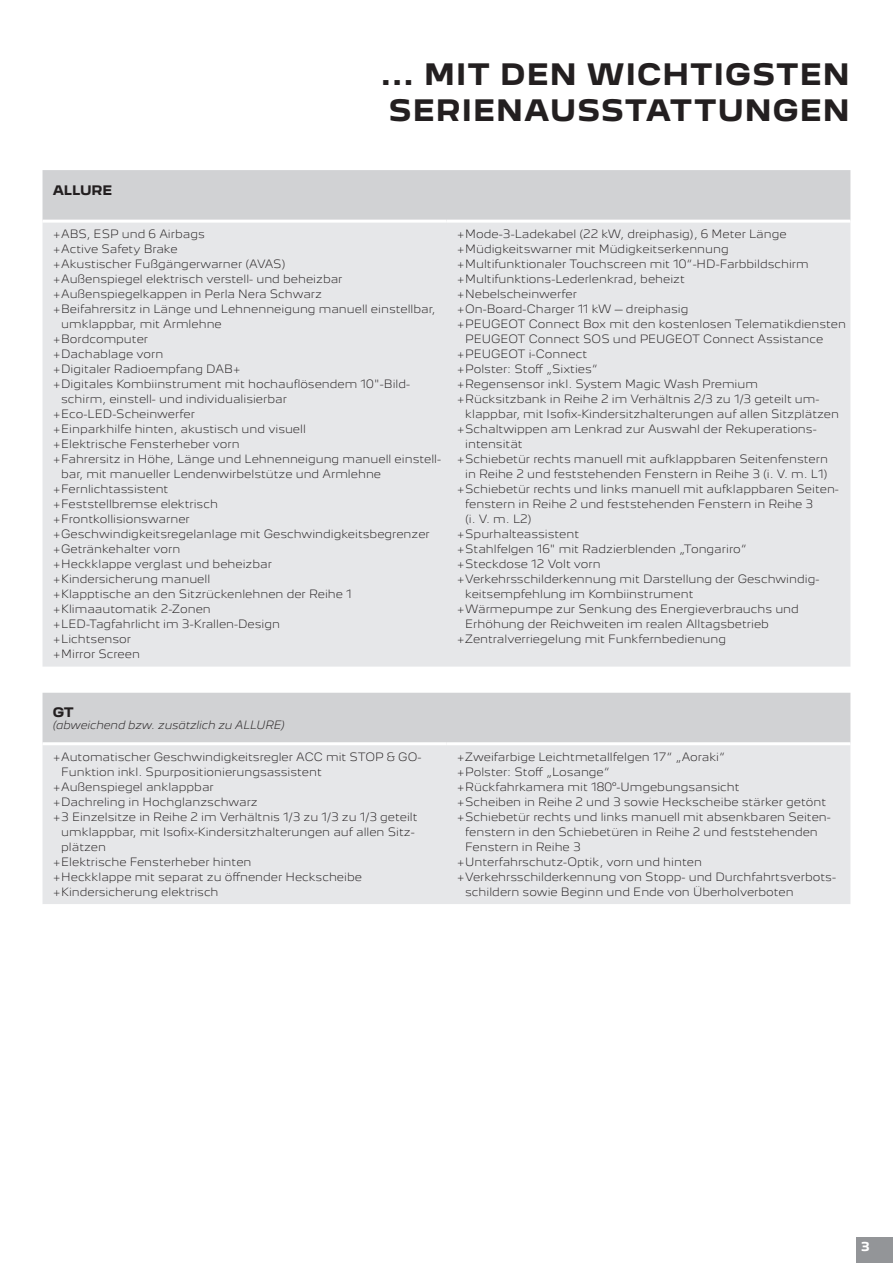
<style>
.page{position:relative;width:893px;height:1263px;background:#fff}
.page>*{position:absolute;margin:0;border:0;box-sizing:border-box;transform-origin:0 0}
.t1{font:700 27px/36px "Peugeot New";letter-spacing:.04em;color:#231f20}
._09_Preisübersich_PKW_Tabelle_1_Paketaus_{font:700 12px "Peugeot New";letter-spacing:-.01em;color:#231f20}
.t2{font:700 11.25px "Peugeot New";color:#fff}
._09_Preisübersich_PKW_Tabelle_1_Paketaus_-2{font:300 10.5px/15px "Peugeot New";color:#231f20}
._09_Preisübersich_PKW_Tabelle_1_Paketaus_-3{font:italic 300 10.5px "Peugeot New";letter-spacing:-.01em;color:#231f20}
</style>
<div class="page">
<div style="left:857px;top:1237px;width:36px;height:26px;background:#939598"></div>
<div style="left:43px;top:693px;width:807px;height:49px;background:#d1d2d4"></div>
<div style="left:43px;top:745px;width:807px;height:159px;background:#e6e7e9"></div>
<div style="left:43px;top:170px;width:807px;height:50px;background:#d1d2d4"></div>
<div style="left:43px;top:223px;width:807px;height:444px;background:#e6e7e9"></div>
<p class="t1" style="left:381px;top:56px;width:470px">... MIT DEN WICHTIGSTEN<br>SERIENAUSSTATTUNGEN</p>
<p class="_09_Preisübersich_PKW_Tabelle_1_Paketaus_" style="left:53px;top:182px;width:61px">ALLURE</p>
<p class="_09_Preisübersich_PKW_Tabelle_1_Paketaus_-2" style="left:53px;top:226px;width:154px">+ABS, ESP und 6 Airbags</p>
<p class="_09_Preisübersich_PKW_Tabelle_1_Paketaus_-2" style="left:53px;top:241px;width:126px">+Active Safety Brake</p>
<p class="_09_Preisübersich_PKW_Tabelle_1_Paketaus_-2" style="left:53px;top:256px;width:234px">+Akustischer Fußgängerwarner (AVAS)</p>
<p class="_09_Preisübersich_PKW_Tabelle_1_Paketaus_-2" style="left:53px;top:271px;width:291px">+Außenspiegel elektrisch verstell- und beheizbar</p>
<p class="_09_Preisübersich_PKW_Tabelle_1_Paketaus_-2" style="left:53px;top:286px;width:271px">+Außenspiegelkappen in Perla Nera Schwarz</p>
<p class="_09_Preisübersich_PKW_Tabelle_1_Paketaus_-2" style="left:61px;top:301px;width:376px;text-indent:-9px">+Beifahrersitz in Länge und Lehnenneigung manuell einstellbar, umklappbar, mit Armlehne</p>
<p class="_09_Preisübersich_PKW_Tabelle_1_Paketaus_-2" style="left:53px;top:331px;width:97px">+Bordcomputer</p>
<p class="_09_Preisübersich_PKW_Tabelle_1_Paketaus_-2" style="left:53px;top:346px;width:112px">+Dachablage vorn</p>
<p class="_09_Preisübersich_PKW_Tabelle_1_Paketaus_-2" style="left:53px;top:361px;width:190px">+Digitaler Radioempfang DAB+</p>
<p class="_09_Preisübersich_PKW_Tabelle_1_Paketaus_-2" style="left:61px;top:376px;width:350px;text-indent:-9px">+Digitales Kombiinstrument mit hochauflösendem 10"-Bild&shy;schirm, einstell- und individualisierbar</p>
<p class="_09_Preisübersich_PKW_Tabelle_1_Paketaus_-2" style="left:53px;top:406px;width:144px">+Eco-LED-Scheinwerfer</p>
<p class="_09_Preisübersich_PKW_Tabelle_1_Paketaus_-2" style="left:53px;top:421px;width:255px">+Einparkhilfe hinten, akustisch und visuell</p>
<p class="_09_Preisübersich_PKW_Tabelle_1_Paketaus_-2" style="left:53px;top:436px;width:188px">+Elektrische Fensterheber vorn</p>
<p class="_09_Preisübersich_PKW_Tabelle_1_Paketaus_-2" style="left:61px;top:451px;width:381px;text-indent:-9px">+Fahrersitz in Höhe, Länge und Lehnenneigung manuell einstell&shy;bar, mit manueller Lendenwirbelstütze und Armlehne</p>
<p class="_09_Preisübersich_PKW_Tabelle_1_Paketaus_-2" style="left:53px;top:481px;width:117px">+Fernlichtassistent</p>
<p class="_09_Preisübersich_PKW_Tabelle_1_Paketaus_-2" style="left:53px;top:496px;width:167px">+Feststellbremse elektrisch</p>
<p class="_09_Preisübersich_PKW_Tabelle_1_Paketaus_-2" style="left:53px;top:511px;width:139px">+Frontkollisionswarner</p>
<p class="_09_Preisübersich_PKW_Tabelle_1_Paketaus_-2" style="left:53px;top:526px;width:379px">+Geschwindigkeitsregelanlage mit Geschwindigkeitsbegrenzer</p>
<p class="_09_Preisübersich_PKW_Tabelle_1_Paketaus_-2" style="left:53px;top:541px;width:129px">+Getränkehalter vorn</p>
<p class="_09_Preisübersich_PKW_Tabelle_1_Paketaus_-2" style="left:53px;top:556px;width:221px">+Heckklappe verglast und beheizbar</p>
<p class="_09_Preisübersich_PKW_Tabelle_1_Paketaus_-2" style="left:53px;top:571px;width:159px">+Kindersicherung manuell</p>
<p class="_09_Preisübersich_PKW_Tabelle_1_Paketaus_-2" style="left:53px;top:586px;width:301px">+Klapptische an den Sitzrückenlehnen der Reihe 1</p>
<p class="_09_Preisübersich_PKW_Tabelle_1_Paketaus_-2" style="left:53px;top:601px;width:160px">+Klimaautomatik 2-Zonen</p>
<p class="_09_Preisübersich_PKW_Tabelle_1_Paketaus_-2" style="left:53px;top:616px;width:229px">+LED-Tagfahrlicht im 3-Krallen-Design</p>
<p class="_09_Preisübersich_PKW_Tabelle_1_Paketaus_-2" style="left:53px;top:631px;width:80px">+Lichtsensor</p>
<p class="_09_Preisübersich_PKW_Tabelle_1_Paketaus_-2" style="left:53px;top:646px;width:89px">+Mirror Screen</p>
<p class="_09_Preisübersich_PKW_Tabelle_1_Paketaus_-2" style="left:457px;top:226px;width:331px">+Mode-3-Ladekabel (22 kW, dreiphasig), 6 Meter Länge</p>
<p class="_09_Preisübersich_PKW_Tabelle_1_Paketaus_-2" style="left:457px;top:241px;width:274px">+Müdigkeitswarner mit Müdigkeitserkennung</p>
<p class="_09_Preisübersich_PKW_Tabelle_1_Paketaus_-2" style="left:457px;top:256px;width:354px">+Multifunktionaler Touchscreen mit 10“-HD-Farbbildschirm</p>
<p class="_09_Preisübersich_PKW_Tabelle_1_Paketaus_-2" style="left:457px;top:271px;width:230px">+Multifunktions-Lederlenkrad, beheizt</p>
<p class="_09_Preisübersich_PKW_Tabelle_1_Paketaus_-2" style="left:457px;top:286px;width:122px">+Nebelscheinwerfer</p>
<p class="_09_Preisübersich_PKW_Tabelle_1_Paketaus_-2" style="left:457px;top:301px;width:233px">+On-Board-Charger 11 kW – dreiphasig</p>
<p class="_09_Preisübersich_PKW_Tabelle_1_Paketaus_-2" style="left:465px;top:316px;width:382px;text-indent:-9px">+PEUGEOT Connect Box mit den kostenlosen Telematikdiensten<br>PEUGEOT Connect SOS und PEUGEOT Connect Assistance</p>
<p class="_09_Preisübersich_PKW_Tabelle_1_Paketaus_-2" style="left:457px;top:346px;width:132px">+PEUGEOT i-Connect</p>
<p class="_09_Preisübersich_PKW_Tabelle_1_Paketaus_-2" style="left:457px;top:361px;width:143px">+Polster: Stoff „Sixties“</p>
<p class="_09_Preisübersich_PKW_Tabelle_1_Paketaus_-2" style="left:457px;top:376px;width:303px">+Regensensor inkl. System Magic Wash Premium</p>
<p class="_09_Preisübersich_PKW_Tabelle_1_Paketaus_-2" style="left:465px;top:391px;width:375px;text-indent:-9px">+Rücksitzbank in Reihe 2 im Verhältnis 2/3 zu 1/3 geteilt um&shy;klappbar, mit Isofix-Kindersitzhalterungen auf allen Sitzplätzen</p>
<p class="_09_Preisübersich_PKW_Tabelle_1_Paketaus_-2" style="left:457px;top:421px;width:362px">+Schaltwippen am Lenkrad zur Auswahl der Rekuperations-</p>
<p class="_09_Preisübersich_PKW_Tabelle_1_Paketaus_-2" style="left:465px;top:436px;width:59px">intensität</p>
<p class="_09_Preisübersich_PKW_Tabelle_1_Paketaus_-2" style="left:457px;top:451px;width:373px;text-align:right">+Schiebetür rechts manuell mit aufklappbaren Seitenfenstern in Reihe 2 und feststehenden Fenstern in Reihe 3 (i. V. m. L1)</p>
<p class="_09_Preisübersich_PKW_Tabelle_1_Paketaus_-2" style="left:465px;top:481px;width:375px;text-indent:-9px">+Schiebetür rechts und links manuell mit aufklappbaren Seiten&shy;fenstern in Reihe 2 und feststehenden Fenstern in Reihe 3<br>(i. V. m. L2)</p>
<p class="_09_Preisübersich_PKW_Tabelle_1_Paketaus_-2" style="left:457px;top:526px;width:124px">+Spurhalteassistent</p>
<p class="_09_Preisübersich_PKW_Tabelle_1_Paketaus_-2" style="left:457px;top:541px;width:292px">+Stahlfelgen 16" mit Radzierblenden „Tongariro“</p>
<p class="_09_Preisübersich_PKW_Tabelle_1_Paketaus_-2" style="left:457px;top:556px;width:146px">+Steckdose 12 Volt vorn</p>
<p class="_09_Preisübersich_PKW_Tabelle_1_Paketaus_-2" style="left:465px;top:571px;width:356px;text-indent:-9px">+Verkehrsschilderkennung mit Darstellung der Geschwindig&shy;keitsempfehlung im Kombiinstrument</p>
<p class="_09_Preisübersich_PKW_Tabelle_1_Paketaus_-2" style="left:465px;top:601px;width:335px;text-indent:-9px">+Wärmepumpe zur Senkung des Energieverbrauchs und<br>Erhöhung der Reichweiten im realen Alltagsbetrieb</p>
<p class="_09_Preisübersich_PKW_Tabelle_1_Paketaus_-2" style="left:457px;top:631px;width:271px">+Zentralverriegelung mit Funkfernbedienung</p>
<p class="_09_Preisübersich_PKW_Tabelle_1_Paketaus_" style="left:53px;top:704px;width:23px">GT</p>
<p class="_09_Preisübersich_PKW_Tabelle_1_Paketaus_-3" style="left:53px;top:718px;width:234px">(abweichend bzw. zusätzlich zu ALLURE)</p>
<p class="_09_Preisübersich_PKW_Tabelle_1_Paketaus_-2" style="left:61px;top:749px;width:362px;text-indent:-9px">+Automatischer Geschwindigkeitsregler ACC mit STOP &amp; GO-<br>Funktion inkl. Spurpositionierungsassistent</p>
<p class="_09_Preisübersich_PKW_Tabelle_1_Paketaus_-2" style="left:53px;top:779px;width:163px">+Außenspiegel anklappbar</p>
<p class="_09_Preisübersich_PKW_Tabelle_1_Paketaus_-2" style="left:53px;top:794px;width:207px">+Dachreling in Hochglanzschwarz</p>
<p class="_09_Preisübersich_PKW_Tabelle_1_Paketaus_-2" style="left:61px;top:809px;width:358px;text-indent:-9px">+3 Einzelsitze in Reihe 2 im Verhältnis 1/3 zu 1/3 zu 1/3 geteilt umklappbar, mit Isofix-Kindersitzhalterungen auf allen Sitz&shy;plätzen</p>
<p class="_09_Preisübersich_PKW_Tabelle_1_Paketaus_-2" style="left:53px;top:854px;width:200px">+Elektrische Fensterheber hinten</p>
<p class="_09_Preisübersich_PKW_Tabelle_1_Paketaus_-2" style="left:53px;top:869px;width:311px">+Heckklappe mit separat zu öffnender Heckscheibe</p>
<p class="_09_Preisübersich_PKW_Tabelle_1_Paketaus_-2" style="left:53px;top:884px;width:167px">+Kindersicherung elektrisch</p>
<p class="_09_Preisübersich_PKW_Tabelle_1_Paketaus_-2" style="left:457px;top:749px;width:270px">+Zweifarbige Leichtmetallfelgen 17“ „Aoraki“</p>
<p class="_09_Preisübersich_PKW_Tabelle_1_Paketaus_-2" style="left:457px;top:764px;width:155px">+Polster: Stoff „Losange“</p>
<p class="_09_Preisübersich_PKW_Tabelle_1_Paketaus_-2" style="left:457px;top:779px;width:284px">+Rückfahrkamera mit 180°-Umgebungsansicht</p>
<p class="_09_Preisübersich_PKW_Tabelle_1_Paketaus_-2" style="left:457px;top:794px;width:371px">+Scheiben in Reihe 2 und 3 sowie Heckscheibe stärker getönt</p>
<p class="_09_Preisübersich_PKW_Tabelle_1_Paketaus_-2" style="left:465px;top:809px;width:367px;text-indent:-9px">+Schiebetür rechts und links manuell mit absenkbaren Seiten&shy;fenstern in den Schiebetüren in Reihe 2 und feststehenden<br>Fenstern in Reihe 3</p>
<p class="_09_Preisübersich_PKW_Tabelle_1_Paketaus_-2" style="left:457px;top:854px;width:247px">+Unterfahrschutz-Optik, vorn und hinten</p>
<p class="_09_Preisübersich_PKW_Tabelle_1_Paketaus_-2" style="left:465px;top:869px;width:372px;text-indent:-9px">+Verkehrsschilderkennung von Stopp- und Durchfahrtsverbots&shy;schildern sowie Beginn und Ende von Überholverboten</p>
<p class="t2" style="left:861px;top:1239px;width:10px">3</p>
</div>
